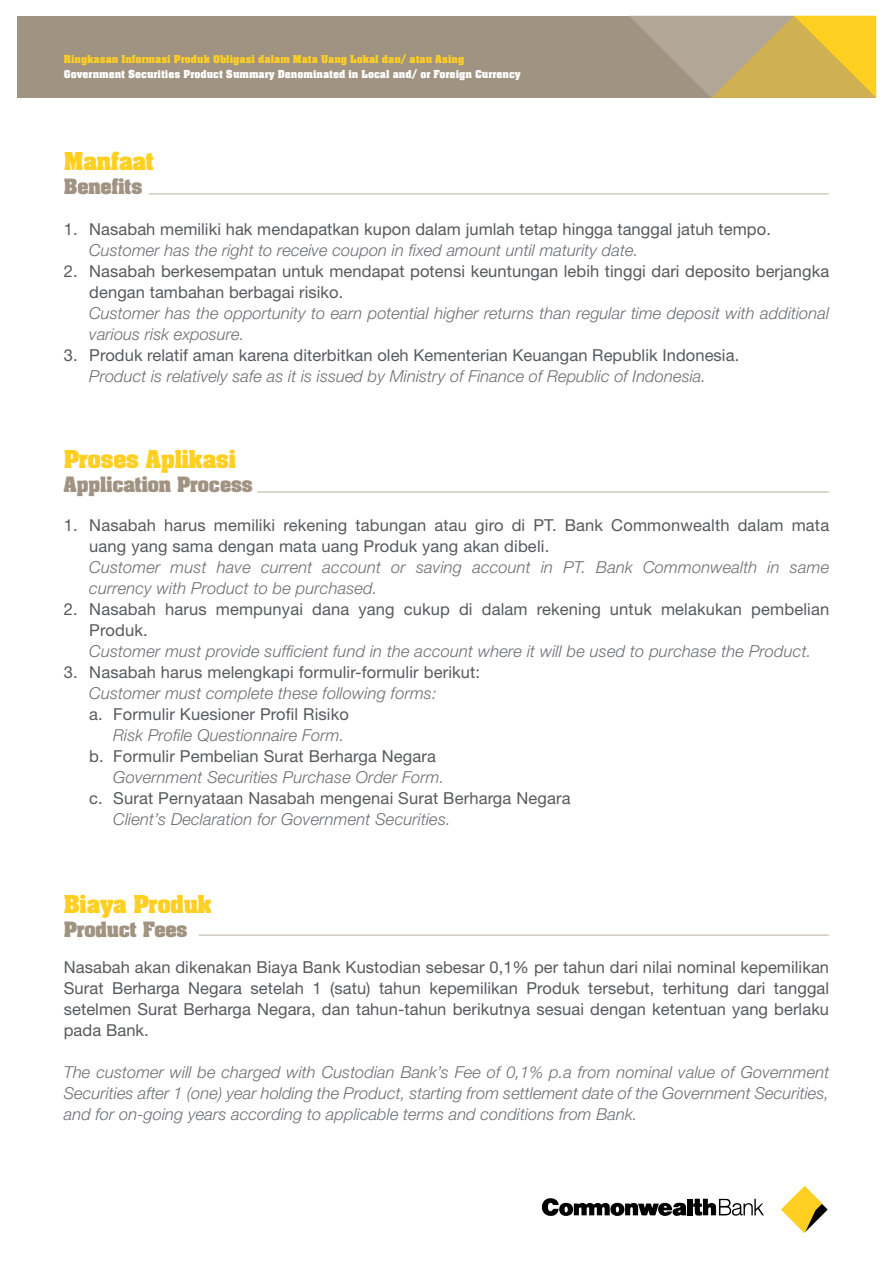
<style>
.page{position:relative;width:893px;height:1263px;background:#fff}
.page>*{position:absolute;margin:0;border:0;box-sizing:border-box;transform-origin:0 0}
.t1{font:700 21px "Aachen";color:#ffcf22}
.t2{font:700 18px "Aachen";color:#a09382}
.t3{font:16.5px/21px "Helvetica Neue LT Std";letter-spacing:.01em;color:#58595b}
.t4{font:italic 300 16.5px/21px "Helvetica Neue LT Std";letter-spacing:.01em;color:#6d6e71}
.t5{font:12px "Aachen Bold Plain";color:#fff}
.t6{font:12px "Aachen Bold Plain";color:#ffcf22}
</style>
<div class="page">
<svg style="left:542px;top:1198px;width:144px;height:18px"></svg>
<div style="left:687px;top:1199px;width:5px;height:16px;background:#000"></div>
<svg style="left:693px;top:1199px;width:71px;height:17px"></svg>
<svg style="left:781px;top:1186px;width:47px;height:48px"></svg>
<hr style="left:199px;top:935px;width:630px;height:1px;background:#bbb0a1">
<hr style="left:257px;top:492px;width:572px;height:1px;background:#bbb0a1">
<hr style="left:149px;top:194px;width:680px;height:1px;background:#bbb0a1">
<div style="left:17px;top:16px;width:859px;height:82px;background:#a09382"></div>
<svg style="left:630px;top:16px;width:246px;height:82px"></svg>
<p class="t6" style="left:64px;top:53px;width:402px">Ringkasan Informasi Produk Obligasi dalam Mata Uang Lokal dan/ atau Asing</p>
<p class="t5" style="left:64px;top:67px;width:458px">Government Securities Product Summary Denominated in Local and/ or Foreign Currency</p>
<p class="t1" style="left:64px;top:145px;width:91px">Manfaat</p>
<p class="t2" style="left:64px;top:173px;width:80px">Benefits</p>
<p class="t3" style="left:64px;top:218px;width:709px">1. Nasabah memiliki hak mendapatkan kupon dalam jumlah tetap hingga tanggal jatuh tempo.</p>
<p class="t4" style="left:89px;top:239px;width:550px">Customer has the right to receive coupon in fixed amount until maturity date.</p>
<p class="t3" style="left:89px;top:260px;width:741px;text-indent:-25px">2. Nasabah berkesempatan untuk mendapat potensi keuntungan lebih tinggi dari deposito berjangka dengan tambahan berbagai risiko.</p>
<p class="t4" style="left:89px;top:302px;width:741px">Customer has the opportunity to earn potential higher returns than regular time deposit with additional various risk exposure.</p>
<p class="t3" style="left:64px;top:344px;width:677px">3. Produk relatif aman karena diterbitkan oleh Kementerian Keuangan Republik Indonesia.</p>
<p class="t4" style="left:89px;top:365px;width:618px">Product is relatively safe as it is issued by Ministry of Finance of Republic of Indonesia.</p>
<p class="t1" style="left:64px;top:443px;width:174px">Proses Aplikasi</p>
<p class="t2" style="left:64px;top:470px;width:190px">Application Process</p>
<p class="t3" style="left:89px;top:514px;width:741px;text-indent:-25px">1. Nasabah harus memiliki rekening tabungan atau giro di PT. Bank Commonwealth dalam mata uang yang sama dengan mata uang Produk yang akan dibeli.</p>
<p class="t4" style="left:89px;top:556px;width:741px">Customer must have current account or saving account in PT. Bank Commonwealth in same currency with Product to be purchased.</p>
<p class="t3" style="left:89px;top:598px;width:741px;text-indent:-25px">2. Nasabah harus mempunyai dana yang cukup di dalam rekening untuk melakukan pembelian<br>Produk.</p>
<p class="t4" style="left:89px;top:640px;width:723px">Customer must provide sufficient fund in the account where it will be used to purchase the Product.</p>
<p class="t3" style="left:64px;top:661px;width:418px">3. Nasabah harus melengkapi formulir-formulir berikut:</p>
<p class="t4" style="left:89px;top:682px;width:349px">Customer must complete these following forms:</p>
<p class="t3" style="left:89px;top:703px;width:261px">a. Formulir Kuesioner Profil Risiko</p>
<p class="t4" style="left:113px;top:724px;width:233px">Risk Profile Questionnaire Form.</p>
<p class="t3" style="left:89px;top:745px;width:348px">b. Formulir Pembelian Surat Berharga Negara</p>
<p class="t4" style="left:113px;top:766px;width:333px">Government Securities Purchase Order Form.</p>
<p class="t3" style="left:89px;top:787px;width:483px">c. Surat Pernyataan Nasabah mengenai Surat Berharga Negara</p>
<p class="t4" style="left:113px;top:808px;width:339px">Client’s Declaration for Government Securities.</p>
<p class="t1" style="left:64px;top:888px;width:149px">Biaya Produk</p>
<p class="t2" style="left:64px;top:915px;width:125px">Product Fees</p>
<p class="t3" style="left:64px;top:956px;width:767px;text-align:justify">Nasabah akan dikenakan Biaya Bank Kustodian sebesar 0,1% per tahun dari nilai nominal kepemilikan Surat Berharga Negara setelah 1 (satu) tahun kepemilikan Produk tersebut, terhitung dari tanggal setelmen Surat Berharga Negara, dan tahun-tahun berikutnya sesuai dengan ketentuan yang berlaku pada Bank.</p>
<p class="t4" style="left:64px;top:1061px;width:767px;text-align:justify">The customer will be charged with Custodian Bank’s Fee of 0,1% p.a from nominal value of Government Securities after 1 (one) year holding the Product, starting from settlement date of the Government Securities, and for on-going years according to applicable terms and conditions from Bank.</p>
</div>
